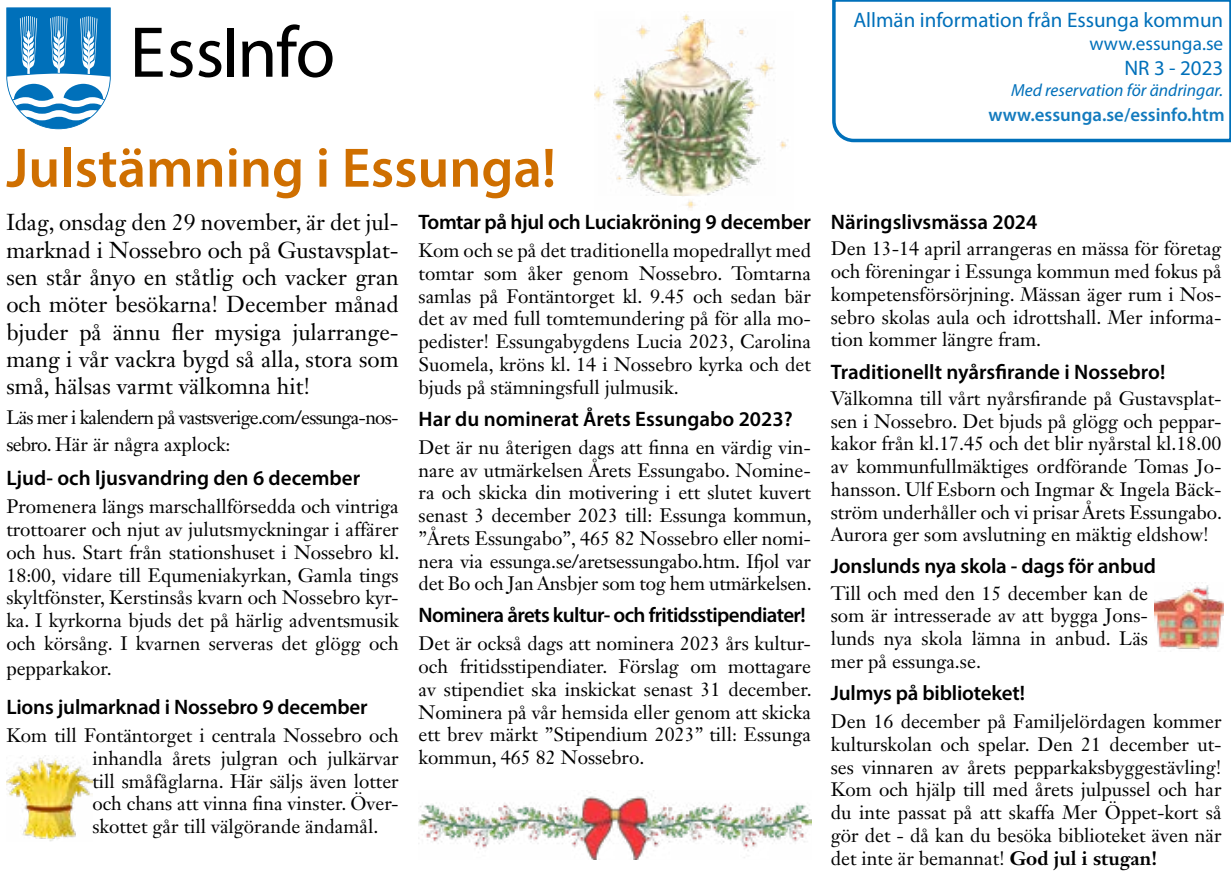
<style>
.page{position:relative;width:1231px;height:883px;background:#fff}
.page>*{position:absolute;margin:0;border:0;box-sizing:border-box;transform-origin:0 0}
.t1{font:600 56px "Myriad Pro";color:#cf6f00}
.t2{font:22.75px/27.3px "Janson Text LT Std";color:#000;text-align:justify}
.t3{font:600 21px "Myriad Pro";letter-spacing:-.01em;color:#000}
.t4{font:600 21px "Myriad Pro";letter-spacing:-.03em;color:#000}
.t5{font:21px "Myriad Pro";color:#0070ba}
.t6{font:19.25px/22.8px "Janson Text LT Std";color:#000;text-align:justify}
.t7{font:19.25px/27.3px "Janson Text LT Std";letter-spacing:-.04em;color:#000}
.t8{font:19.25px "Myriad Pro";color:#0070ba}
.t9{font:600 18.72px "Myriad Pro";color:#137bbe}
.t10{font:italic 17.5px "Myriad Pro";color:#0070ba}
.s1{font-weight:700}
</style>
<div class="page">
<svg style="left:832px;top:0;width:398px;height:143px"></svg>
<svg style="left:135px;top:28px;width:28px;height:49px"></svg>
<svg style="left:170px;top:41px;width:51px;height:36px"></svg>
<div style="left:227px;top:28px;width:6px;height:49px;background:#000"></div>
<svg style="left:242px;top:24px;width:90px;height:54px"></svg>
<svg style="left:6px;top:7px;width:105px;height:122px"></svg>
<img style="left:594px;top:14px;width:194px;height:196px">
<img style="left:599px;top:19px;width:176px;height:176px">
<img style="left:418px;top:790px;width:393px;height:70px">
<img style="left:1154px;top:582px;width:69px;height:68px">
<img style="left:6px;top:755px;width:86px;height:86px">
<h1 class="t1" style="left:6px;top:132px;width:551px">Julstämning i Essunga!</h1>
<p class="t2" style="left:6px;top:209px;width:394px">Idag, onsdag den 29 november, är det jul&shy;marknad i Nossebro och på Gustavsplat&shy;sen står ånyo en ståtlig och vacker gran och möter besökarna! December månad bjuder på ännu fler mysiga jularrange&shy;mang i vår vackra bygd så alla, stora som små, hälsas varmt välkomna hit!</p>
<p class="t7" style="left:6px;top:404px;width:394px">Läs mer i kalendern på vastsverige.com/essunga-nos&shy;sebro. Här är några axplock:</p>
<p class="t3" style="left:6px;top:465px;width:355px">Ljud- och ljusvandring den 6 december</p>
<p class="t6" style="left:6px;top:495px;width:394px">Promenera längs marschallförsedda och vintriga trottoarer och njut av julutsmyckningar i affärer och hus. Start från stationshuset i Nossebro kl.<br>18:00, vidare till Equmeniakyrkan, Gamla tings skyltfönster, Kerstinsås kvarn och Nossebro kyr&shy;ka. I kyrkorna bjuds det på härlig adventsmusik och körsång. I kvarnen serveras det glögg och</p>
<p class="t6" style="left:6px;top:657px;width:107px">pepparkakor.</p>
<p class="t3" style="left:6px;top:694px;width:363px">Lions julmarknad i Nossebro 9 december</p>
<p class="t6" style="left:92px;top:724px;width:308px;text-indent:-86px">Kom till Fontäntorget i centrala Nossebro och inhandla årets julgran och julkärvar till småfåglarna. Här säljs även lotter och chans att vinna fina vinster. Över&shy;skottet går till välgörande ändamål.</p>
<p class="t3" style="left:418px;top:209px;width:394px">Tomtar på hjul och Luciakröning 9 december</p>
<p class="t6" style="left:418px;top:239px;width:394px">Kom och se på det traditionella mopedrallyt med tomtar som åker genom Nossebro. Tomtarna samlas på Fontäntorget kl. 9.45 och sedan bär det av med full tomtemundering på för alla mo&shy;pedister! Essungabygdens Lucia 2023, Carolina Suomela, kröns kl. 14 i Nossebro kyrka och det bjuds på stämningsfull julmusik.</p>
<p class="t3" style="left:418px;top:405px;width:375px">Har du nominerat Årets Essungabo 2023?</p>
<p class="t6" style="left:418px;top:436px;width:394px">Det är nu återigen dags att finna en värdig vin&shy;nare av utmärkelsen Årets Essungabo. Nomine&shy;ra och skicka din motivering i ett slutet kuvert senast 3 december 2023 till: Essunga kommun, ”Årets Essungabo”, 465 82 Nossebro eller nomi&shy;nera via essunga.se/aretsessungabo.htm. Ifjol var det Bo och Jan Ansbjer som tog hem utmärkelsen.</p>
<p class="t4" style="left:418px;top:602px;width:388px">Nominera årets kultur- och fritidsstipendiater!</p>
<p class="t6" style="left:418px;top:632px;width:394px">Det är också dags att nominera 2023 års kultur&shy;och fritidsstipendiater. Förslag om mottagare av stipendiet ska inskickat senast 31 december.<br>Nominera på vår hemsida eller genom att skicka ett brev märkt ”Stipendium 2023” till: Essunga kommun, 465 82 Nossebro.</p>
<p class="t5" style="left:853px;top:7px;width:371px">Allmän information från Essunga kommun</p>
<p class="t8" style="left:1089px;top:32px;width:135px">www.essunga.se</p>
<p class="t5" style="left:1124px;top:55px;width:100px">NR 3 - 2023</p>
<p class="t10" style="left:1011px;top:79px;width:214px">Med reservation för ändringar.</p>
<p class="t9" style="left:988px;top:103px;width:238px">www.essunga.se/essinfo.htm</p>
<p class="t3" style="left:830px;top:209px;width:208px">Näringslivsmässa 2024</p>
<p class="t6" style="left:830px;top:237px;width:392px">Den 13-14 april arrangeras en mässa för företag och föreningar i Essunga kommun med fokus på kompetensförsörjning. Mässan äger rum i Nos&shy;sebro skolas aula och idrottshall. Mer informa&shy;tion kommer längre fram.</p>
<p class="t3" style="left:830px;top:358px;width:336px">Traditionellt nyårsfirande i Nossebro!</p>
<p class="t6" style="left:830px;top:387px;width:393px">Välkomna till vårt nyårsfirande på Gustavsplat&shy;sen i Nossebro. Det bjuds på glögg och peppar&shy;kakor från kl.17.45 och det blir nyårstal kl.18.00 av kommunfullmäktiges ordförande Tomas Jo&shy;hansson. Ulf Esborn och Ingmar &amp; Ingela Bäck&shy;ström underhåller och vi prisar Årets Essungabo.<br>Aurora ger som avslutning en mäktig eldshow!</p>
<p class="t3" style="left:830px;top:553px;width:326px">Jonslunds nya skola - dags för anbud</p>
<p class="t6" style="left:830px;top:582px;width:318px">Till och med den 15 december kan de som är intresserade av att bygga Jons&shy;lunds nya skola lämna in anbud. Läs mer på essunga.se.</p>
<p class="t3" style="left:830px;top:680px;width:195px">Julmys på biblioteket!</p>
<p class="t6" style="left:830px;top:710px;width:392px">Den 16 december på Familjelördagen kommer kulturskolan och spelar. Den 21 december ut&shy;ses vinnaren av årets pepparkaksbyggestävling!<br>Kom och hjälp till med årets julpussel och har du inte passat på att skaffa Mer Öppet-kort så gör det - då kan du besöka biblioteket även när det inte är bemannat! <span class="s1">God jul i stugan!</span></p>
</div>
